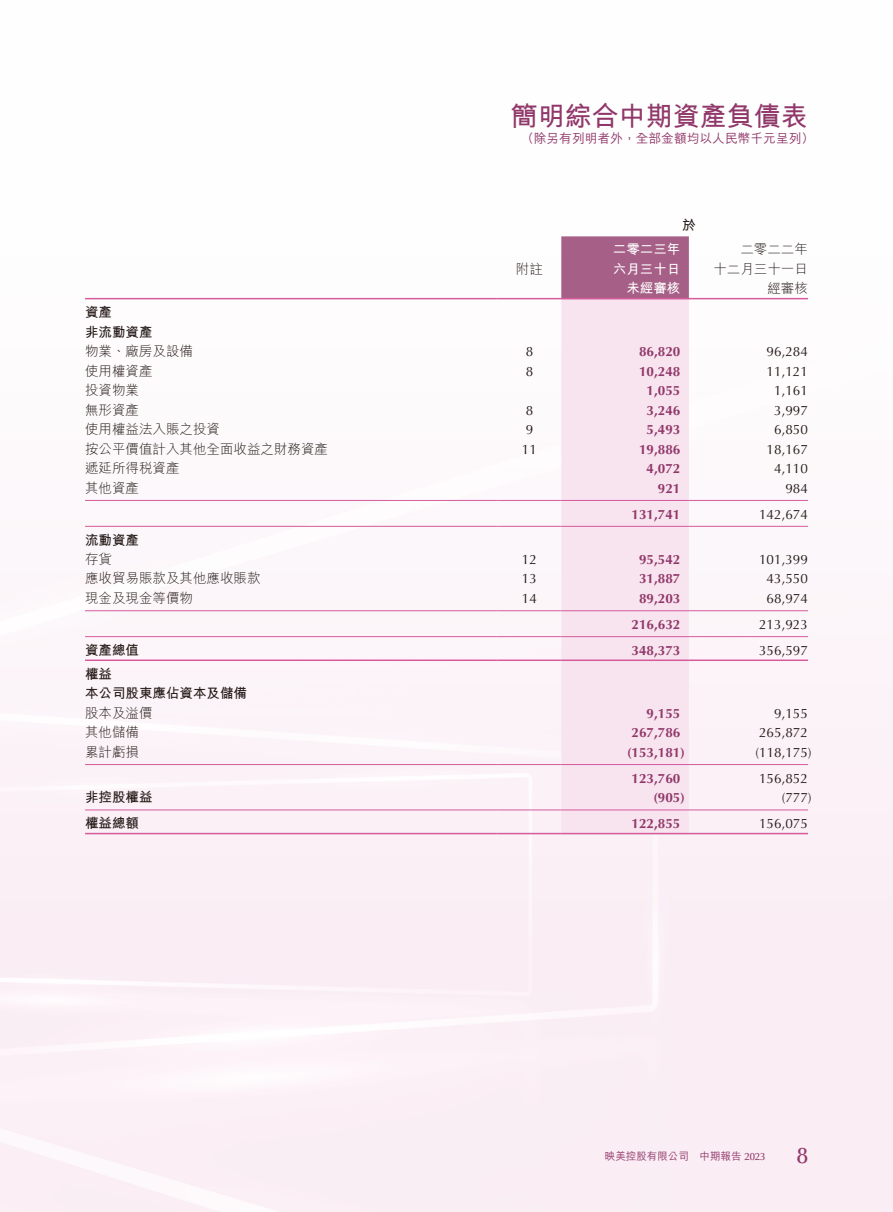
<style>
.page{position:relative;width:893px;height:1212px;background:#fff}
.page>*{position:absolute;margin:0;border:0;box-sizing:border-box;transform-origin:0 0}
.t1{font:700 27px "M Hei HK";color:#91386a}
.t2{font:500 22.5px "Optima LT Std";color:#91386a}
.t3{font:13.5px "Optima LT Std";color:#231916}
.t4{font:700 13.5px "Optima LT Std";color:#91386a}
.t5{font:300 13.5px/19.5px "M Hei HK";color:#231916;text-align:right}
.t6{font:700 13.5px/19.5px "M Hei HK";color:#231916}
.t7{font:700 13.5px/19.5px "M Hei HK";color:#fff}
.t8{font:500 12.75px "M Hei HK";color:#91386a}
.t9{font:500 10.5px "M Hei HK";color:#91386a}
.s1{font-family:"Optima LT Std"}
</style>
<div class="page">
<div style="left:561px;top:236px;width:128px;height:62px;background:#a65f86"></div>
<div style="left:561px;top:299px;width:128px;height:534px;background:#f7e4ef"></div>
<hr style="left:85px;top:298px;width:412px;height:1px;background:#d65a9c">
<hr style="left:497px;top:298px;width:64px;height:1px;background:#d65a9c">
<hr style="left:561px;top:298px;width:128px;height:1px;background:#d65a9c">
<hr style="left:689px;top:298px;width:119px;height:1px;background:#d65a9c">
<hr style="left:85px;top:500px;width:412px;height:1px;background:#d65a9c">
<hr style="left:497px;top:500px;width:64px;height:1px;background:#d65a9c">
<hr style="left:561px;top:500px;width:128px;height:1px;background:#d65a9c">
<hr style="left:689px;top:500px;width:119px;height:1px;background:#d65a9c">
<hr style="left:85px;top:526px;width:412px;height:1px;background:#d65a9c">
<hr style="left:497px;top:526px;width:64px;height:1px;background:#d65a9c">
<hr style="left:561px;top:526px;width:128px;height:1px;background:#d65a9c">
<hr style="left:689px;top:526px;width:119px;height:1px;background:#d65a9c">
<hr style="left:85px;top:610px;width:412px;height:1px;background:#d65a9c">
<hr style="left:497px;top:610px;width:64px;height:1px;background:#d65a9c">
<hr style="left:561px;top:610px;width:128px;height:1px;background:#d65a9c">
<hr style="left:689px;top:610px;width:119px;height:1px;background:#d65a9c">
<hr style="left:85px;top:636px;width:412px;height:1px;background:#d65a9c">
<hr style="left:497px;top:636px;width:64px;height:1px;background:#d65a9c">
<hr style="left:561px;top:636px;width:128px;height:1px;background:#d65a9c">
<hr style="left:689px;top:636px;width:119px;height:1px;background:#d65a9c">
<hr style="left:85px;top:659px;width:412px;height:2px;background:#d65a9c">
<hr style="left:497px;top:659px;width:64px;height:2px;background:#d65a9c">
<hr style="left:561px;top:659px;width:128px;height:2px;background:#d65a9c">
<hr style="left:689px;top:659px;width:119px;height:2px;background:#d65a9c">
<hr style="left:85px;top:764px;width:412px;height:1px;background:#d65a9c">
<hr style="left:497px;top:764px;width:64px;height:1px;background:#d65a9c">
<hr style="left:561px;top:764px;width:128px;height:1px;background:#d65a9c">
<hr style="left:689px;top:764px;width:119px;height:1px;background:#d65a9c">
<hr style="left:85px;top:809px;width:412px;height:1px;background:#d65a9c">
<hr style="left:497px;top:809px;width:64px;height:1px;background:#d65a9c">
<hr style="left:561px;top:809px;width:128px;height:1px;background:#d65a9c">
<hr style="left:689px;top:809px;width:119px;height:1px;background:#d65a9c">
<hr style="left:85px;top:833px;width:412px;height:1px;background:#d65a9c">
<hr style="left:497px;top:833px;width:64px;height:1px;background:#d65a9c">
<hr style="left:561px;top:833px;width:128px;height:1px;background:#d65a9c">
<hr style="left:689px;top:833px;width:119px;height:1px;background:#d65a9c">
<h1 class="t1" style="left:511px;top:97px;width:298px">簡明綜合中期資產負債表</h1>
<p class="t8" style="left:521px;top:129px;width:295px">（除另有列明者外，全部金額均以人民幣千元呈列(</p>
<p class="t6" style="left:682px;top:215px;width:15px">於</p>
<p class="t5" style="left:516px;top:259px;width:28px">附註</p>
<p class="t7" style="left:613px;top:238px;width:69px">二零二三年六月三十日</p>
<p class="t5" style="left:713px;top:239px;width:96px">二零二二年<br>十二月三十一日經審核</p>
<p class="t7" style="left:626px;top:277px;width:55px">未經審核</p>
<p class="t6" style="left:85px;top:301px;width:69px">資產<br>非流動資產</p>
<p class="t5" style="left:85px;top:341px;width:109px">物業、廠房及設備</p>
<p class="t3" style="left:526px;top:344px;width:9px">8</p>
<p class="t4" style="left:639px;top:344px;width:43px">86,820</p>
<p class="t3" style="left:767px;top:344px;width:43px">96,284</p>
<p class="t5" style="left:85px;top:361px;width:69px">使用權資產</p>
<p class="t3" style="left:526px;top:363px;width:9px">8</p>
<p class="t4" style="left:639px;top:363px;width:43px">10,248</p>
<p class="t3" style="left:767px;top:363px;width:43px">11,121</p>
<p class="t5" style="left:85px;top:380px;width:55px">投資物業</p>
<p class="t4" style="left:647px;top:383px;width:35px">1,055</p>
<p class="t3" style="left:774px;top:383px;width:35px">1,161</p>
<p class="t5" style="left:85px;top:400px;width:55px">無形資產</p>
<p class="t3" style="left:526px;top:402px;width:9px">8</p>
<p class="t4" style="left:647px;top:402px;width:35px">3,246</p>
<p class="t3" style="left:774px;top:402px;width:35px">3,997</p>
<p class="t5" style="left:85px;top:419px;width:136px">使用權益法入賬之投資</p>
<p class="t3" style="left:526px;top:422px;width:9px">9</p>
<p class="t4" style="left:647px;top:422px;width:35px">5,493</p>
<p class="t3" style="left:774px;top:422px;width:35px">6,850</p>
<p class="t5" style="left:85px;top:439px;width:244px">按公平價值計入其他全面收益之財務資產</p>
<p class="t3" style="left:522px;top:441px;width:17px">11</p>
<p class="t4" style="left:639px;top:441px;width:43px">19,886</p>
<p class="t3" style="left:767px;top:441px;width:43px">18,167</p>
<p class="t5" style="left:85px;top:458px;width:96px">遞延所得稅資產</p>
<p class="t4" style="left:647px;top:461px;width:35px">4,072</p>
<p class="t3" style="left:774px;top:461px;width:35px">4,110</p>
<p class="t5" style="left:85px;top:478px;width:55px">其他資產</p>
<p class="t4" style="left:658px;top:480px;width:24px">921</p>
<p class="t3" style="left:785px;top:480px;width:24px">984</p>
<p class="t4" style="left:632px;top:506px;width:50px">131,741</p>
<p class="t3" style="left:759px;top:506px;width:50px">142,674</p>
<p class="t6" style="left:85px;top:529px;width:55px">流動資產</p>
<p class="t5" style="left:85px;top:549px;width:28px">存貨</p>
<p class="t3" style="left:522px;top:552px;width:17px">12</p>
<p class="t4" style="left:639px;top:551px;width:43px">95,542</p>
<p class="t3" style="left:759px;top:552px;width:50px">101,399</p>
<p class="t5" style="left:85px;top:569px;width:177px">應收貿易賬款及其他應收賬款</p>
<p class="t3" style="left:522px;top:571px;width:17px">13</p>
<p class="t4" style="left:639px;top:571px;width:43px">31,887</p>
<p class="t3" style="left:767px;top:571px;width:43px">43,550</p>
<p class="t5" style="left:85px;top:588px;width:109px">現金及現金等價物</p>
<p class="t3" style="left:522px;top:590px;width:17px">14</p>
<p class="t4" style="left:639px;top:590px;width:43px">89,203</p>
<p class="t3" style="left:767px;top:590px;width:43px">68,974</p>
<p class="t4" style="left:632px;top:616px;width:50px">216,632</p>
<p class="t3" style="left:759px;top:616px;width:50px">213,923</p>
<p class="t6" style="left:85px;top:637px;width:55px;line-height:24px">資產總值權益</p>
<p class="t6" style="left:85px;top:682px;width:163px">本公司股東應佔資本及儲備</p>
<p class="t4" style="left:632px;top:642px;width:50px">348,373</p>
<p class="t3" style="left:759px;top:642px;width:50px">356,597</p>
<p class="t5" style="left:85px;top:703px;width:69px">股本及溢價</p>
<p class="t4" style="left:647px;top:705px;width:35px">9,155</p>
<p class="t3" style="left:774px;top:705px;width:35px">9,155</p>
<p class="t5" style="left:85px;top:722px;width:55px">其他儲備</p>
<p class="t4" style="left:632px;top:725px;width:50px">267,786</p>
<p class="t3" style="left:759px;top:725px;width:50px">265,872</p>
<p class="t5" style="left:85px;top:742px;width:55px">累計虧損</p>
<p class="t4" style="left:627px;top:744px;width:59px">)153,181(</p>
<p class="t3" style="left:755px;top:744px;width:58px">)118,175(</p>
<p class="t4" style="left:632px;top:770px;width:50px">123,760</p>
<p class="t3" style="left:759px;top:770px;width:50px">156,852</p>
<p class="t6" style="left:85px;top:786px;width:69px">非控股權益</p>
<p class="t4" style="left:653px;top:790px;width:33px">)905(</p>
<p class="t3" style="left:782px;top:790px;width:32px">)777(</p>
<p class="t6" style="left:85px;top:812px;width:55px">權益總額</p>
<p class="t4" style="left:632px;top:816px;width:50px">122,855</p>
<p class="t3" style="left:759px;top:816px;width:50px">156,075</p>
<p class="t9" style="left:605px;top:1148px;width:85px">映美控股有限公司</p>
<p class="t9" style="left:699px;top:1148px;width:67px">中期報告 <span class="s1">2023</span></p>
<h2 class="t2" style="left:797px;top:1142px;width:13px">8</h2>
</div>
